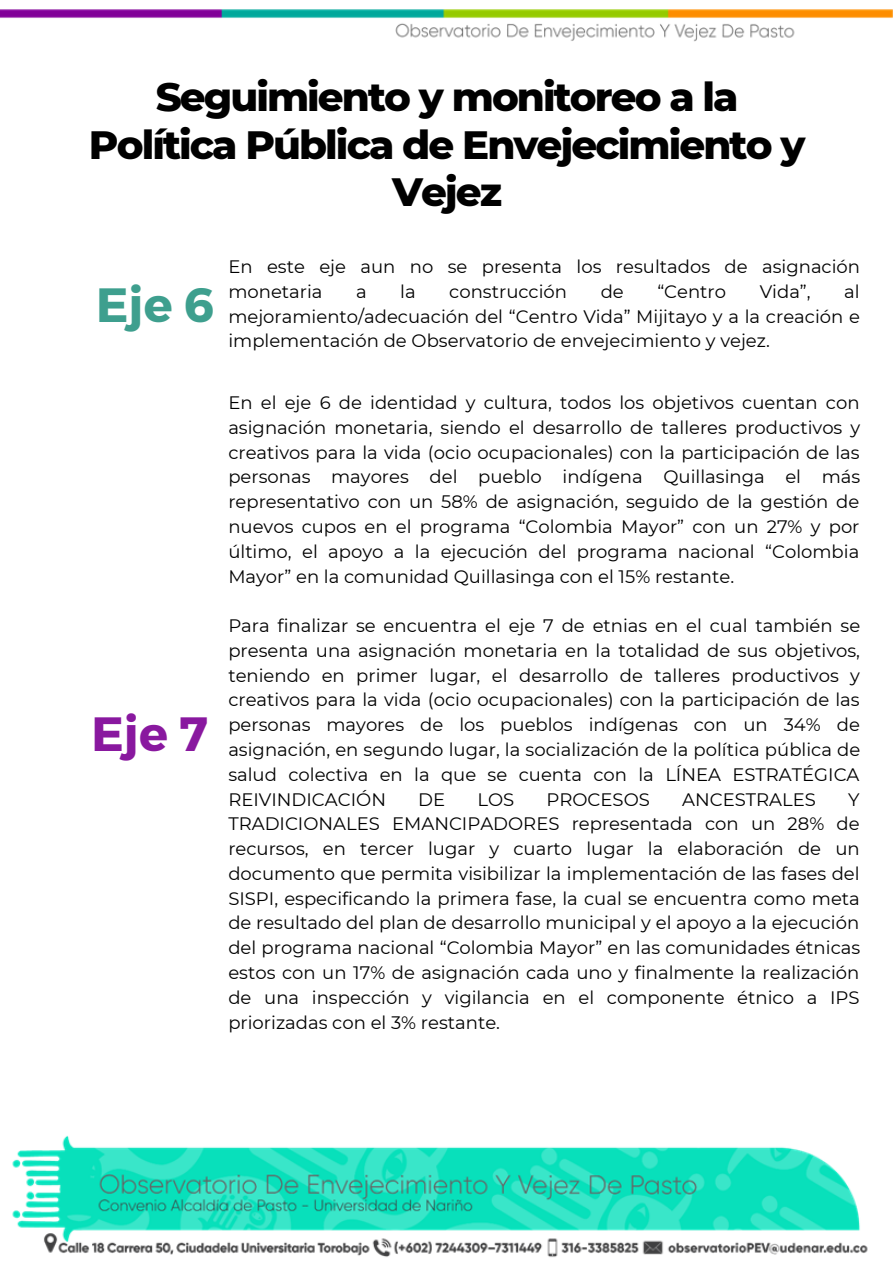
<style>
.page{position:relative;width:894px;height:1264px;background:#fff}
.page>*{position:absolute;margin:0;border:0;box-sizing:border-box;transform-origin:0 0}
.t1{font:700 48px "Montserrat";color:#3e9f8e}
.t2{font:700 48px "Montserrat";color:#89189f}
.t3{font:800 40.35px/47.2px "Montserrat";letter-spacing:-.05em;color:#000;text-align:center}
.t4{font:18px/24.8px "Montserrat";color:#000;text-align:justify}
</style>
<div class="page">
<img style="left:12px;top:1135px;width:856px;height:122px">
<img style="left:0;top:9px;width:892px;height:33px">
<h2 class="t3" style="left:89px;top:73px;width:717px">Seguimiento y monitoreo a la<br>Política Pública de Envejecimiento y<br>Vejez</h2>
<h1 class="t1" style="left:96px;top:274px;width:120px">Eje 6</h1>
<p class="t4" style="left:228px;top:254px;width:633px">En este eje aun no se presenta los resultados de asignación monetaria</p>
<p class="t4" style="left:356px;top:279px;width:12px">a</p>
<p class="t4" style="left:400px;top:279px;width:17px">la</p>
<p class="t4" style="left:449px;top:279px;width:119px">construcción</p>
<p class="t4" style="left:600px;top:279px;width:25px">de</p>
<p class="t4" style="left:657px;top:279px;width:70px">“Centro</p>
<p class="t4" style="left:759px;top:279px;width:52px">Vida”,</p>
<p class="t4" style="left:228px;top:279px;width:633px;text-indent:615px">al mejoramiento/adecuación del “Centro Vida” Mijitayo y a la creación e implementación de Observatorio de envejecimiento y vejez.</p>
<h1 class="t2" style="left:91px;top:702px;width:118px">Eje 7</h1>
<p class="t4" style="left:228px;top:390px;width:633px">En el eje 6 de identidad y cultura, todos los objetivos cuentan con asignación monetaria, siendo el desarrollo de talleres productivos y creativos para la vida (ocio ocupacionales) con la participación de las personas mayores del pueblo indígena Quillasinga el más representativo con un 58% de asignación, seguido de la gestión de nuevos cupos en el programa “Colombia Mayor” con un 27% y por último, el apoyo a la ejecución del programa nacional “Colombia Mayor” en la comunidad Quillasinga con el 15% restante.</p>
<p class="t4" style="left:228px;top:613px;width:633px">Para finalizar se encuentra el eje 7 de etnias en el cual también se presenta una asignación monetaria en la totalidad de sus objetivos, teniendo en primer lugar, el desarrollo de talleres productivos y creativos para la vida (ocio ocupacionales) con la participación de las personas mayores de los pueblos indígenas con un 34% de asignación, en segundo lugar, la socialización de la política pública de salud colectiva en la que se cuenta con la LÍNEA ESTRATÉGICA REIVINDICACIÓN</p>
<p class="t4" style="left:418px;top:786px;width:28px">DE</p>
<p class="t4" style="left:477px;top:786px;width:38px">LOS</p>
<p class="t4" style="left:546px;top:786px;width:105px">PROCESOS</p>
<p class="t4" style="left:682px;top:786px;width:135px">ANCESTRALES</p>
<p class="t4" style="left:228px;top:786px;width:633px;text-indent:619px">Y TRADICIONALES EMANCIPADORES representada con un 28% de recursos, en tercer lugar y cuarto lugar la elaboración de un documento que permita visibilizar la implementación de las fases del SISPI, especificando la primera fase, la cual se encuentra como meta de resultado del plan de desarrollo municipal y el apoyo a la ejecución del programa nacional “Colombia Mayor” en las comunidades étnicas estos con un 17% de asignación cada uno y finalmente la realización de una inspección y vigilancia en el componente étnico a IPS priorizadas con el 3% restante.</p>
</div>
